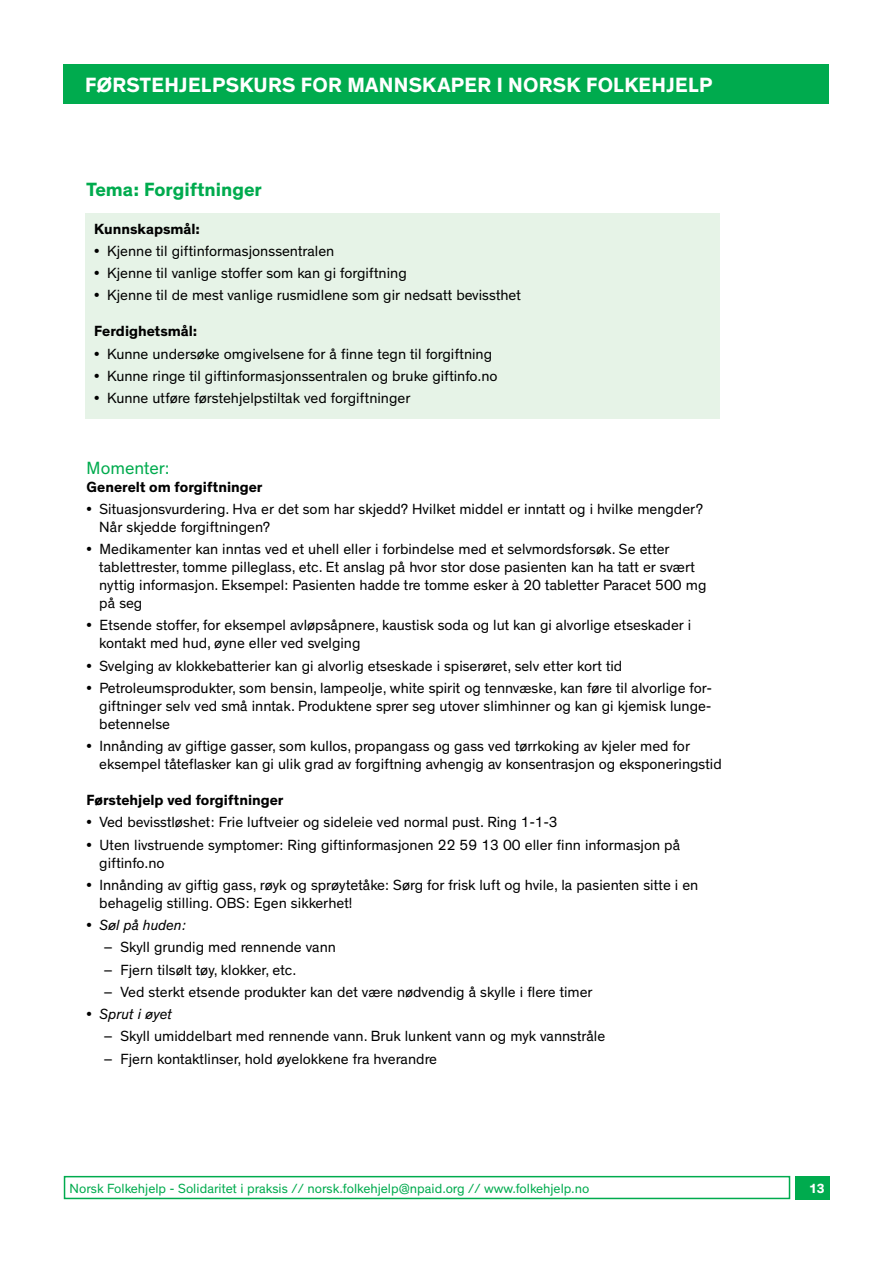
<style>
.page{position:relative;width:893px;height:1263px;background:#fff}
.page>*{position:absolute;margin:0;border:0;box-sizing:border-box;transform-origin:0 0}
.t1{font:700 21px "Theinhardt";letter-spacing:.015em;color:#fff}
.t2{font:700 19.5px "Theinhardt";color:#00ab4e}
.t3{font:18px "Theinhardt";color:#00ab4e}
.t4{font:15px/18px "Theinhardt";color:#000}
.t5{font:700 15px "Theinhardt";color:#000}
.t6{font:italic 15px "Theinhardt";color:#000}
.t7{font:13.5px "Theinhardt";color:#00ab4e}
.t8{font:700 13.5px "Theinhardt";color:#fff}
.s1{font-style:normal}
</style>
<div class="page">
<div style="left:64px;top:64px;width:765px;height:40px;background:#00ab4e"></div>
<div style="left:64px;top:1176px;width:726px;height:23px;border:2px solid #00ab4e"></div>
<div style="left:795px;top:1176px;width:34px;height:23px;background:#00ab4e"></div>
<div style="left:86px;top:213px;width:634px;height:206px;background:#e6f3e7"></div>
<h1 class="t1" style="left:85px;top:72px;width:629px">FØRSTEHJELPSKURS FOR MANNSKAPER I NORSK FOLKEHJELP</h1>
<h2 class="t2" style="left:87px;top:178px;width:177px">Tema: Forgiftninger</h2>
<p class="t5" style="left:94px;top:219px;width:107px">Kunnskapsmål:</p>
<p class="t4" style="left:94px;top:242px;width:242px">• Kjenne til giftinformasjonssentralen</p>
<p class="t4" style="left:94px;top:265px;width:314px">• Kjenne til vanlige stoffer som kan gi forgiftning</p>
<p class="t4" style="left:94px;top:287px;width:428px">• Kjenne til de mest vanlige rusmidlene som gir nedsatt bevissthet</p>
<p class="t5" style="left:94px;top:322px;width:105px">Ferdighetsmål:</p>
<p class="t4" style="left:94px;top:345px;width:399px">• Kunne undersøke omgivelsene for å finne tegn til forgiftning</p>
<p class="t4" style="left:94px;top:367px;width:405px">• Kunne ringe til giftinformasjonssentralen og bruke giftinfo.no</p>
<p class="t4" style="left:94px;top:389px;width:318px">• Kunne utføre førstehjelpstiltak ved forgiftninger</p>
<p class="t3" style="left:87px;top:457px;width:85px">Momenter:</p>
<p class="t5" style="left:87px;top:477px;width:178px">Generelt om forgiftninger</p>
<p class="t4" style="left:99px;top:500px;width:605px;text-indent:-13px">• Situasjonsvurdering. Hva er det som har skjedd? Hvilket middel er inntatt og i hvilke mengder?<br>Når skjedde forgiftningen?</p>
<p class="t4" style="left:99px;top:540px;width:609px;text-indent:-13px">• Medikamenter kan inntas ved et uhell eller i forbindelse med et selvmordsforsøk. Se etter tablettrester, tomme pilleglass, etc. Et anslag på hvor stor dose pasienten kan ha tatt er svært nyttig informasjon. Eksempel: Pasienten hadde tre tomme esker à 20 tabletter Paracet 500 mg på seg</p>
<p class="t4" style="left:99px;top:617px;width:594px;text-indent:-13px">• Etsende stoffer, for eksempel avløpsåpnere, kaustisk soda og lut kan gi alvorlige etseskader i kontakt med hud, øyne eller ved svelging</p>
<p class="t4" style="left:87px;top:657px;width:537px">• Svelging av klokkebatterier kan gi alvorlig etseskade i spiserøret, selv etter kort tid</p>
<p class="t4" style="left:99px;top:679px;width:614px;text-align:justify;text-indent:-13px">• Petroleumsprodukter, som bensin, lampeolje, white spirit og tennvæske, kan føre til alvorlige for&shy;giftninger selv ved små inntak. Produktene sprer seg utover slimhinner og kan gi kjemisk lunge&shy;betennelse</p>
<p class="t4" style="left:99px;top:737px;width:624px;text-indent:-13px">• Innånding av giftige gasser, som kullos, propangass og gass ved tørrkoking av kjeler med for eksempel tåteflasker kan gi ulik grad av forgiftning avhengig av konsentrasjon og eksponeringstid</p>
<p class="t5" style="left:87px;top:791px;width:199px">Førstehjelp ved forgiftninger</p>
<p class="t4" style="left:87px;top:814px;width:473px">• Ved bevisstløshet: Frie luftveier og sideleie ved normal pust. Ring 1-1-3</p>
<p class="t4" style="left:99px;top:836px;width:583px;text-indent:-13px">• Uten livstruende symptomer: Ring giftinformasjonen 22 59 13 00 eller finn informasjon på giftinfo.no</p>
<p class="t4" style="left:99px;top:876px;width:601px;text-indent:-13px">• Innånding av giftig gass, røyk og sprøytetåke: Sørg for frisk luft og hvile, la pasienten sitte i en behagelig stilling. OBS: Egen sikkerhet!</p>
<p class="t6" style="left:87px;top:916px;width:101px"><span class="s1">•</span> Søl på huden:</p>
<p class="t4" style="left:104px;top:939px;width:234px">– Skyll grundig med rennende vann</p>
<p class="t4" style="left:104px;top:961px;width:194px">– Fjern tilsølt tøy, klokker, etc.</p>
<p class="t4" style="left:104px;top:983px;width:491px">– Ved sterkt etsende produkter kan det være nødvendig å skylle i flere timer</p>
<p class="t6" style="left:87px;top:1005px;width:87px"><span class="s1">•</span> Sprut i øyet</p>
<p class="t4" style="left:104px;top:1028px;width:503px">– Skyll umiddelbart med rennende vann. Bruk lunkent vann og myk vannstråle</p>
<p class="t4" style="left:104px;top:1050px;width:335px">– Fjern kontaktlinser, hold øyelokkene fra hverandre</p>
<p class="t7" style="left:70px;top:1180px;width:521px">Norsk Folkehjelp - Solidaritet i praksis // norsk.folkehjelp@npaid.org // www.folkehjelp.no</p>
<p class="t8" style="left:809px;top:1180px;width:17px">13</p>
</div>
